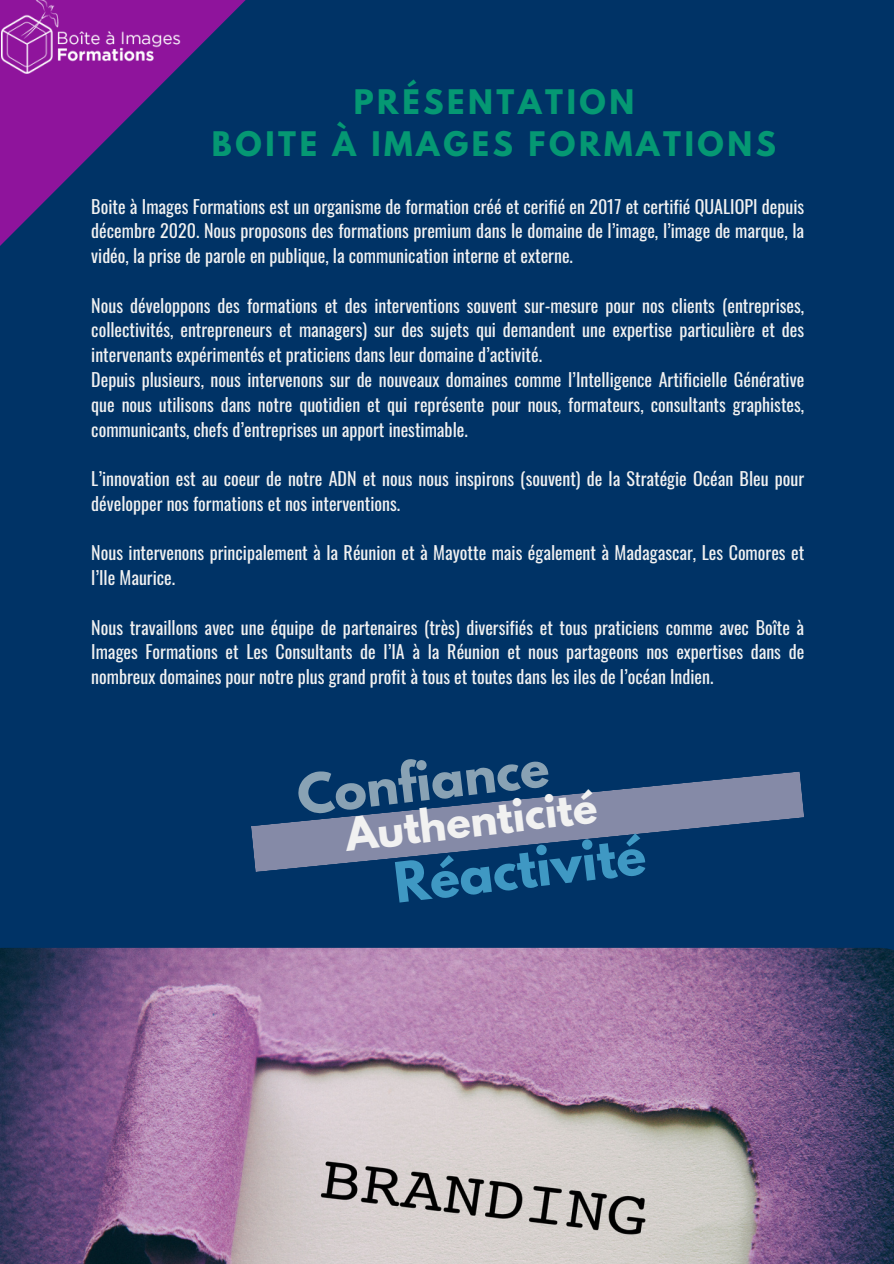
<style>
.page{position:relative;width:894px;height:1264px;background:#fff}
.page>*{position:absolute;margin:0;border:0;box-sizing:border-box;transform-origin:0 0}
.t1{font:700 49.35px "League Spartan";color:#3f98c3}
.t2{font:700 48.75px "League Spartan";color:#89a2b4}
.t3{font:700 40.5px "League Spartan";color:#f1f1f1}
.t4{font:700 30px/41.7px "League Spartan";letter-spacing:.12em;color:#059873;text-align:center}
.t5{font:18px/24.8px "Oswald";color:#f1f1f1}
</style>
<div class="page">
<div style="left:0;top:0;width:893px;height:1263px;background:#036"></div>
<svg style="left:0;top:0;width:246px;height:246px"></svg>
<img style="left:0;top:947px;width:893px;height:316px">
<svg style="left:251px;top:771px;width:553px;height:101px"></svg>
<img style="left:2px;top:0;width:179px;height:73px">
<h3 class="t4" style="left:212px;top:85px;width:565px">PRÉSENTATION<br>BOITE À IMAGES FORMATIONS</h3>
<p class="t5" style="left:91px;top:193px;width:714px;text-align:justify">Boite à Images Formations est un organisme de formation créé et cerifié en 2017 et certifié QUALIOPI depuis décembre 2020. Nous proposons des formations premium dans le domaine de l’image, l’image de marque, la vidéo, la prise de parole en publique, la communication interne et externe.</p>
<p class="t5" style="left:91px;top:292px;width:714px">Nous développons des formations et des interventions souvent sur-mesure pour nos clients (entreprises, collectivités, entrepreneurs et managers) sur des sujets qui demandent une expertise particulière et des intervenants expérimentés et praticiens dans leur domaine d’activité.<br>Depuis plusieurs, nous intervenons sur de nouveaux domaines comme l’Intelligence Artificielle Générative que nous utilisons dans notre quotidien et qui représente pour nous, formateurs, consultants graphistes, communicants, chefs d’entreprises un apport inestimable.</p>
<p class="t5" style="left:91px;top:465px;width:714px">L’innovation est au coeur de notre ADN et nous nous inspirons (souvent) de la Stratégie Océan Bleu pour développer nos formations et nos interventions.</p>
<p class="t5" style="left:91px;top:540px;width:714px">Nous intervenons principalement à la Réunion et à Mayotte mais également à Madagascar, Les Comores et l’Ile Maurice.</p>
<p class="t5" style="left:91px;top:614px;width:714px;text-align:justify">Nous travaillons avec une équipe de partenaires (très) diversifiés et tous praticiens comme avec Boîte à Images Formations et Les Consultants de l’IA à la Réunion et nous partageons nos expertises dans de nombreux domaines pour notre plus grand profit à tous et toutes dans les iles de l’océan Indien.</p>
<h2 class="t2" style="left:294px;top:772px;width:254px;rotate:-7deg">Confiance</h2>
<h3 class="t3" style="left:343px;top:815px;width:254px;rotate:-7deg">Authenticité</h3>
<h1 class="t1" style="left:391px;top:859px;width:254px;rotate:-7deg">Réactivité</h1>
</div>
